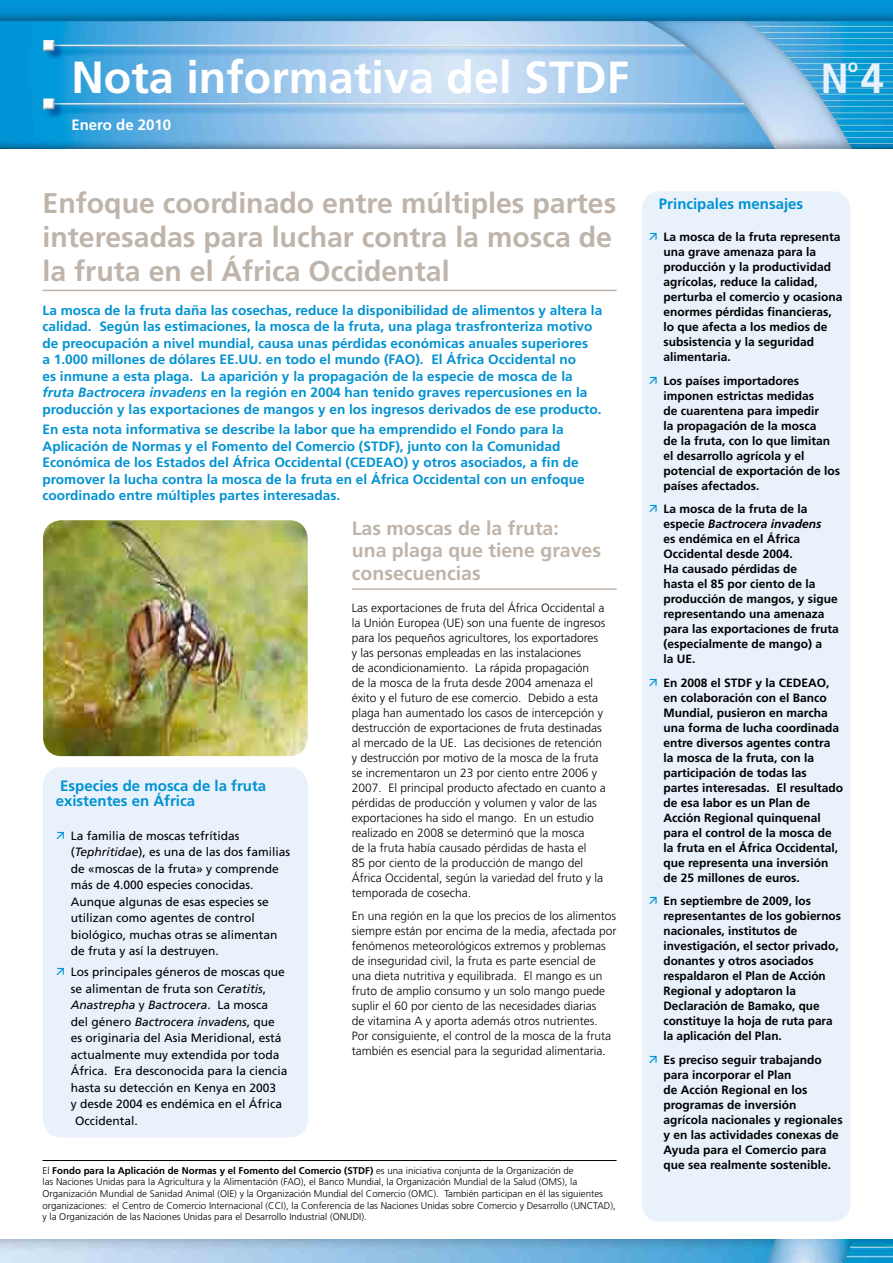
<style>
.page{position:relative;width:893px;height:1263px;background:#fff}
.page>*{position:absolute;margin:0;border:0;box-sizing:border-box;transform-origin:0 0}
.t1{font:700 45px "Frutiger LT Std";color:#fff}
.t2{font:700 42px "Frutiger LT Std";color:#e9f1fb;scale:.92 1}
.t3{font:700 38.7px "Frutiger LT Std";color:#d0e2f6;scale:1.07 1}
.t4{font:700 28.5px/34.2px "Frutiger LT Std";color:#bfb4aa}
.t5{font:700 19.5px/22.5px "Frutiger LT Std";color:#bfb4aa}
.t6{font:700 18.3px "Frutiger LT Std";color:#d0e2f6;scale:.92 1}
.t7{font:700 18.3px "Frutiger LT Std";color:#e9f1fb;scale:.92 1}
.t8{font:700 15px/15px "Frutiger LT Std";color:#0092d3}
.t9{font:700 15px "Frutiger LT Std";color:#fff}
.t10{font:700 13.5px/16.5px "Frutiger LT Std";color:#0092d3}
.t11{font:700 12px/15px "Frutiger LT Std";color:#000}
.t12{font:300 12px/15px "Frutiger LT Std";color:#000}
.t13{font:12px/16.5px "Frutiger LT Std";color:#000}
.t14{font:italic 12px "Frutiger LT Std";color:#000}
.t15{font:300 9.75px/11.7px "Frutiger LT Std";color:#000}
.s1{font-size:42.3px}
.s2{font-style:italic}
.s3{font-style:normal}
.s4{font-weight:700}
</style>
<div class="page">
<hr style="left:43px;top:290px;width:574px;height:1px;background:#bfb4aa">
<img style="left:0;top:0;width:893px;height:148px">
<img style="left:0;top:1240px;width:893px;height:23px">
<hr style="left:352px;top:588px;width:265px;height:2px;background:#bfb4aa">
<div style="left:642px;top:191px;width:208px;height:1030px;background:#e9f1fb;border-radius:18px"></div>
<hr style="left:43px;top:1160px;width:574px;height:1px;background:#000">
<div style="left:43px;top:767px;width:265px;height:370px;background:#e9f1fb;border-radius:18px"></div>
<img style="left:43px;top:520px;width:265px;height:236px">
<h1 class="t1" style="left:71px;top:51px;width:559px">Nota informativa del STDF</h1>
<h3 class="t3" style="left:859px;top:53px;width:23px">1</h3>
<p class="t9" style="left:71px;top:116px;width:101px">Enero de 2010</p>
<h3 class="t6" style="left:846px;top:51px;width:13px">o</h3>
<h3 class="t7" style="left:848px;top:55px;width:13px">o</h3>
<h2 class="t2" style="left:821px;top:53px;width:70px">N <span class="s1">4</span></h2>
<h3 class="t4" style="left:43px;top:186px;width:575px">Enfoque coordinado entre múltiples partes interesadas para luchar contra la mosca de la fruta en el África Occidental</h3>
<p class="t10" style="left:43px;top:302px;width:561px">La mosca de la fruta daña las cosechas, reduce la disponibilidad de alimentos y altera la calidad. Según las estimaciones, la mosca de la fruta, una plaga trasfronteriza motivo de preocupación a nivel mundial, causa unas pérdidas económicas anuales superiores<br>a 1.000 millones de dólares EE.UU. en todo el mundo (FAO). El África Occidental no<br>es inmune a esta plaga. La aparición y la propagación de la especie de mosca de la <span class="s2">fruta Bactrocera invadens</span> en la región en 2004 han tenido graves repercusiones en la producción y las exportaciones de mangos y en los ingresos derivados de ese producto.</p>
<p class="t10" style="left:43px;top:421px;width:544px">En esta nota informativa se describe la labor que ha emprendido el Fondo para la Aplicación de Normas y el Fomento del Comercio (STDF), junto con la Comunidad Económica de los Estados del África Occidental (CEDEAO) y otros asociados, a fin de promover la lucha contra la mosca de la fruta en el África Occidental con un enfoque coordinado entre múltiples partes interesadas.</p>
<p class="t8" style="left:56px;top:779px;width:212px;text-indent:4px">Especies de mosca de la fruta existentes en África</p>
<p class="t13" style="left:71px;top:827px;width:221px">La familia de moscas tefrítidas (<span class="s2">Tephritidae</span>), es una de las dos familias de «moscas de la fruta» y comprende más de 4.000 especies conocidas.<br>Aunque algunas de esas especies se utilizan como agentes de control biológico, muchas otras se alimentan de fruta y así la destruyen.</p>
<p class="t13" style="left:71px;top:964px;width:216px">Los principales géneros de moscas que</p>
<p class="t13" style="left:71px;top:980px;width:197px">se alimentan de fruta son <span class="s2">Ceratitis</span>,</p>
<p class="t14" style="left:71px;top:998px;width:199px">Anastrepha <span class="s3">y</span> Bactrocera<span class="s3">. La mosca</span></p>
<p class="t14" style="left:71px;top:1014px;width:206px"><span class="s3">del género</span> Bactrocera invadens<span class="s3">, que</span></p>
<p class="t13" style="left:71px;top:1030px;width:212px">es originaria del Asia Meridional, está</p>
<p class="t13" style="left:71px;top:1046px;width:210px">actualmente muy extendida por toda</p>
<p class="t13" style="left:71px;top:1063px;width:218px">África. Era desconocida para la ciencia</p>
<p class="t13" style="left:71px;top:1079px;width:207px">hasta su detección en Kenya en 2003</p>
<p class="t13" style="left:71px;top:1096px;width:213px">y desde 2004 es endémica en el África</p>
<p class="t13" style="left:75px;top:1112px;width:64px">Occidental.</p>
<h3 class="t5" style="left:352px;top:517px;width:251px">Las moscas de la fruta:<br>una plaga que tiene graves consecuencias</h3>
<p class="t12" style="left:352px;top:600px;width:255px">Las exportaciones de fruta del África Occidental a la Unión Europea (UE) son una fuente de ingresos para los pequeños agricultores, los exportadores y las personas empleadas en las instalaciones<br>de acondicionamiento. La rápida propagación<br>de la mosca de la fruta desde 2004 amenaza el éxito y el futuro de ese comercio. Debido a esta plaga han aumentado los casos de intercepción y destrucción de exportaciones de fruta destinadas al mercado de la UE. Las decisiones de retención y destrucción por motivo de la mosca de la fruta se incrementaron un 23 por ciento entre 2006 y 2007. El principal producto afectado en cuanto a pérdidas de producción y volumen y valor de las exportaciones ha sido el mango. En un estudio realizado en 2008 se determinó que la mosca<br>de la fruta había causado pérdidas de hasta el<br>85 por ciento de la producción de mango del África Occidental, según la variedad del fruto y la temporada de cosecha.</p>
<p class="t12" style="left:352px;top:909px;width:266px">En una región en la que los precios de los alimentos siempre están por encima de la media, afectada por fenómenos meteorológicos extremos y problemas de inseguridad civil, la fruta es parte esencial de una dieta nutritiva y equilibrada. El mango es un fruto de amplio consumo y un solo mango puede suplir el 60 por ciento de las necesidades diarias<br>de vitamina A y aporta además otros nutrientes.<br>Por consiguiente, el control de la mosca de la fruta también es esencial para la seguridad alimentaria.</p>
<p class="t15" style="left:43px;top:1164px;width:575px">El <span class="s4">Fondo para la Aplicación de Normas y el Fomento del Comercio (STDF)</span> es una iniciativa conjunta de la Organización de<br>las Naciones Unidas para la Agricultura y la Alimentación (FAO), el Banco Mundial, la Organización Mundial de la Salud (OMS), la Organización Mundial de Sanidad Animal (OIE) y la Organización Mundial del Comercio (OMC). También participan en él las siguientes organizaciones: el Centro de Comercio Internacional (CCI), la Conferencia de las Naciones Unidas sobre Comercio y Desarrollo (UNCTAD), y la Organización de las Naciones Unidas para el Desarrollo Industrial (ONUDI).</p>
<p class="t8" style="left:659px;top:196px;width:146px">Principales mensajes</p>
<p class="t11" style="left:663px;top:229px;width:181px">La mosca de la fruta representa una grave amenaza para la producción y la productividad agrícolas, reduce la calidad, perturba el comercio y ocasiona enormes pérdidas financieras, lo que afecta a los medios de subsistencia y la seguridad alimentaria.</p>
<p class="t11" style="left:663px;top:373px;width:178px">Los países importadores imponen estrictas medidas<br>de cuarentena para impedir<br>la propagación de la mosca<br>de la fruta, con lo que limitan el desarrollo agrícola y el potencial de exportación de los países afectados.</p>
<p class="t11" style="left:663px;top:501px;width:177px">La mosca de la fruta de la especie <span class="s2">Bactrocera invadens<br></span>es endémica en el África<br>Occidental desde 2004.<br>Ha causado pérdidas de<br>hasta el 85 por ciento de la producción de mangos, y sigue representando una amenaza para las exportaciones de fruta (especialmente de mango) a<br>la UE.</p>
<p class="t11" style="left:663px;top:675px;width:181px">En 2008 el STDF y la CEDEAO, en colaboración con el Banco<br>Mundial, pusieron en marcha una forma de lucha coordinada entre diversos agentes contra la mosca de la fruta, con la participación de todas las partes interesadas. El resultado de esa labor es un Plan de<br>Acción Regional quinquenal para el control de la mosca de la fruta en el África Occidental, que representa una inversión de 25 millones de euros.</p>
<p class="t11" style="left:663px;top:893px;width:179px">En septiembre de 2009, los representantes de los gobiernos nacionales, institutos de investigación, el sector privado, donantes y otros asociados respaldaron el Plan de Acción<br>Regional y adoptaron la<br>Declaración de Bamako, que constituye la hoja de ruta para la aplicación del Plan.</p>
<p class="t11" style="left:663px;top:1052px;width:181px">Es preciso seguir trabajando para incorporar el Plan<br>de Acción Regional en los programas de inversión agrícola nacionales y regionales y en las actividades conexas de<br>Ayuda para el Comercio para que sea realmente sostenible.</p>
</div>
